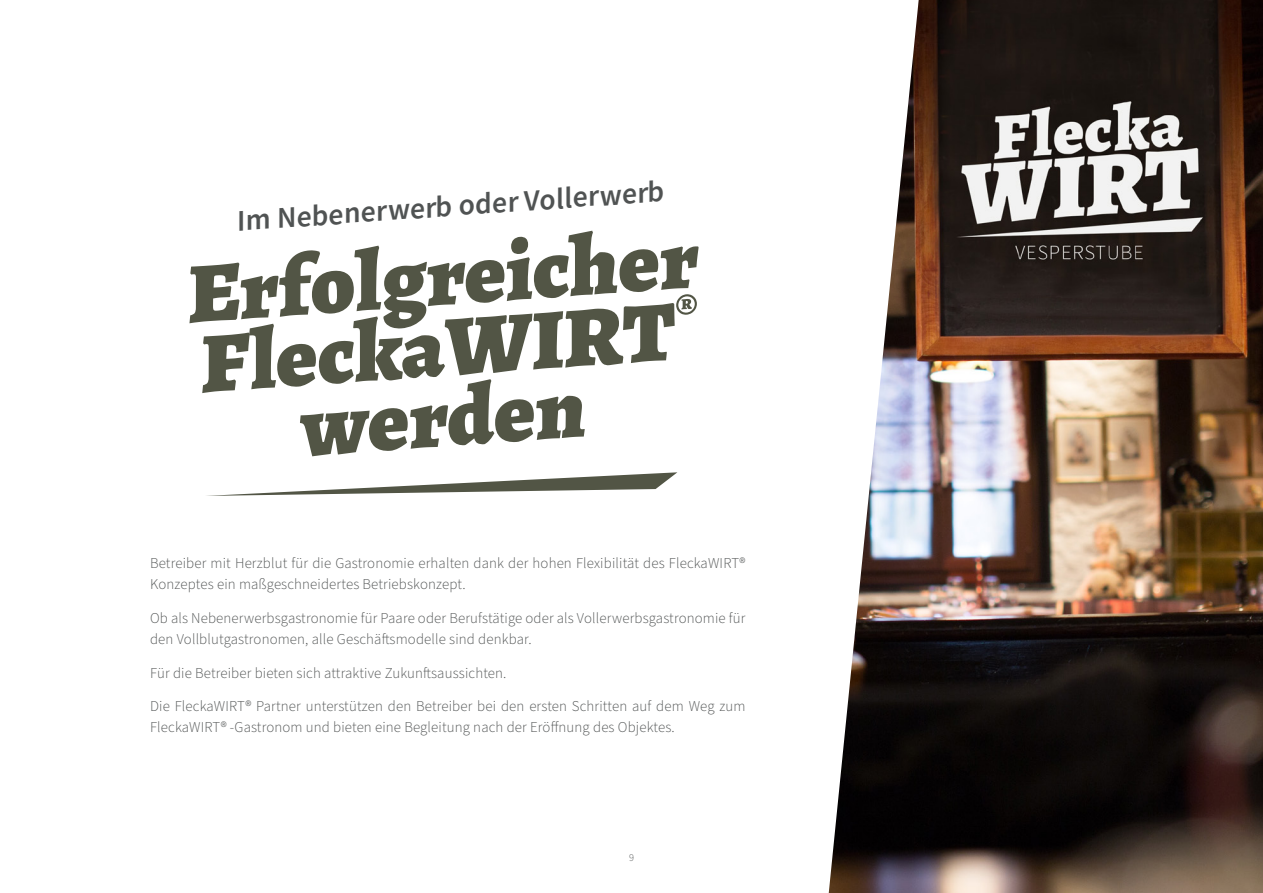
<style>
.page{position:relative;width:1263px;height:893px;background:#fff}
.page>*{position:absolute;margin:0;border:0;box-sizing:border-box;transform-origin:0 0}
.t1{font:900 85.5px/70.5px "Alegreya";color:#525545;text-align:center}
.t2{font:30px "Source Sans Variable";color:#505353}
.t3{font:300 15px/21px "Source Sans Pro";letter-spacing:.01em;color:#505353}
.t4{font:300 10.5px "Source Sans Pro";color:#505353}
</style>
<div class="page">
<img style="left:829px;top:0;width:434px;height:893px">
<svg style="left:207px;top:472px;width:470px;height:24px"></svg>
<h2 class="t2" style="left:235px;top:203px;width:430px;rotate:-4deg">Im Nebenerwerb oder Vollerwerb</h2>
<h1 class="t1" style="left:184px;top:255px;width:513px;rotate:-4deg">Erfolgreicher<br>FleckaWIRT<sup>® </sup>werden</h1>
<p class="t3" style="left:150px;top:553px;width:597px">Betreiber mit Herzblut für die Gastronomie erhalten dank der hohen Flexibilität des FleckaWIRT®<br>Konzeptes ein maßgeschneidertes Betriebskonzept.</p>
<p class="t3" style="left:150px;top:608px;width:597px">Ob als Nebenerwerbsgastronomie für Paare oder Berufstätige oder als Vollerwerbsgastronomie für den Vollblutgastronomen, alle Geschäftsmodelle sind denkbar.</p>
<p class="t3" style="left:150px;top:663px;width:358px">Für die Betreiber bieten sich attraktive Zukunftsaussichten.</p>
<p class="t3" style="left:150px;top:696px;width:597px">Die FleckaWIRT® Partner unterstützen den Betreiber bei den ersten Schritten auf dem Weg zum<br>FleckaWIRT® -Gastronom und bieten eine Begleitung nach der Eröffnung des Objektes.</p>
<p class="t4" style="left:629px;top:851px;width:6px">9</p>
</div>
